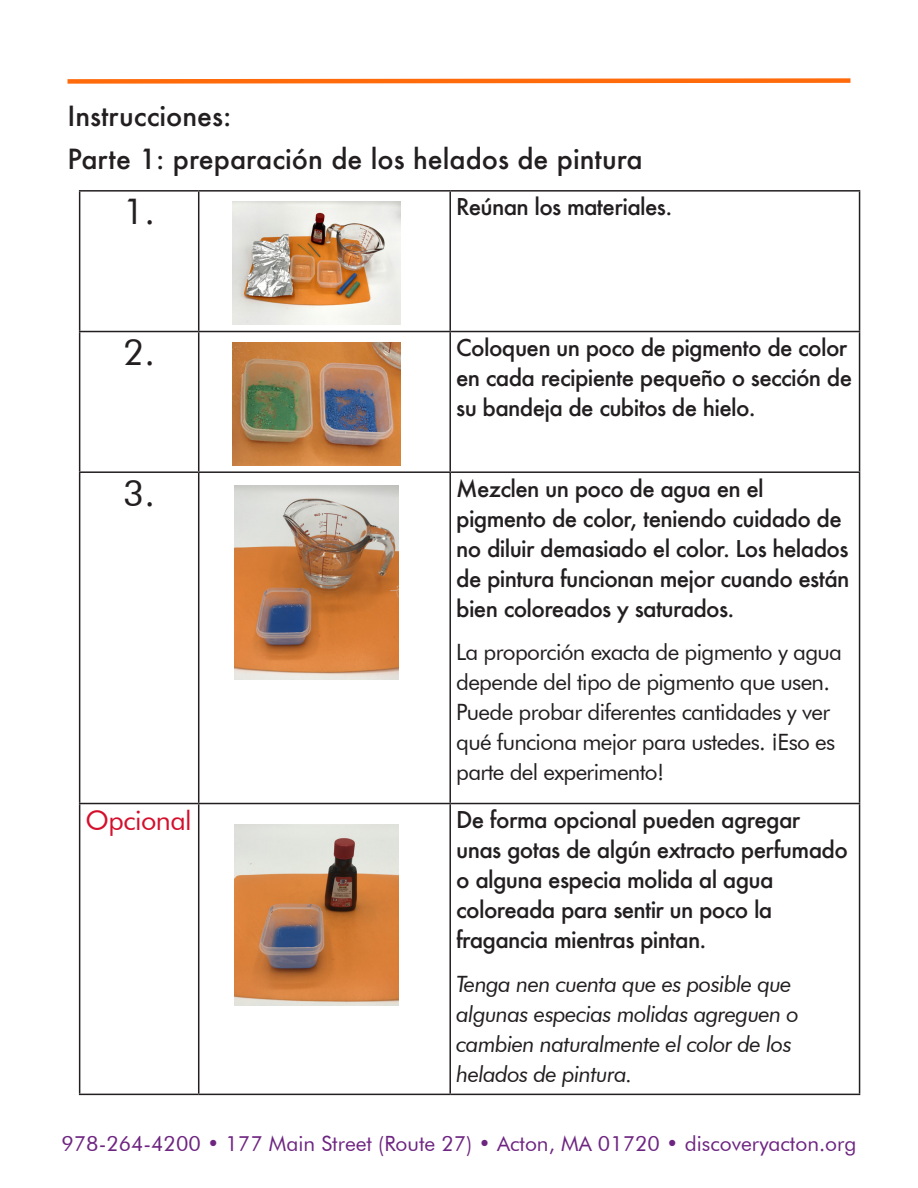
<style>
.page{position:relative;width:918px;height:1188px;background:#fff}
.page>*{position:absolute;margin:0;border:0;box-sizing:border-box;transform-origin:0 0}
.t1{font:36px "Futura BT";color:#231f20}
.t2{font:500 27px "Futura";color:#231f20}
.t3{font:27px "Futura BT";letter-spacing:-.02em;color:#d40f2c}
.t4{font:500 22.5px/30px "Futura";letter-spacing:-.03em;color:#231f20}
.t5{font:22.5px/30px "Futura BT";letter-spacing:-.03em;color:#231f20}
.t6{font:italic 22.5px/30px "Futura BT";letter-spacing:-.03em;color:#231f20}
.t7{font:21px "Futura BT";color:#6e2581}
</style>
<div class="page">
<svg style="left:67px;top:78px;width:784px;height:6px;background:#ff8f47"></svg>
<hr style="left:79px;top:190px;width:120px;height:2px;background:#231f20">
<hr style="left:79px;top:192px;width:1px;height:139px;background:#231f20">
<hr style="left:199px;top:190px;width:251px;height:2px;background:#231f20">
<hr style="left:198px;top:192px;width:1px;height:139px;background:#231f20">
<hr style="left:450px;top:190px;width:410px;height:2px;background:#231f20">
<hr style="left:449px;top:192px;width:2px;height:139px;background:#231f20">
<hr style="left:859px;top:192px;width:1px;height:139px;background:#231f20">
<hr style="left:79px;top:331px;width:120px;height:1px;background:#231f20">
<hr style="left:79px;top:332px;width:1px;height:139px;background:#231f20">
<hr style="left:199px;top:331px;width:251px;height:1px;background:#231f20">
<hr style="left:198px;top:332px;width:1px;height:139px;background:#231f20">
<hr style="left:450px;top:331px;width:410px;height:1px;background:#231f20">
<hr style="left:449px;top:332px;width:2px;height:139px;background:#231f20">
<hr style="left:859px;top:332px;width:1px;height:139px;background:#231f20">
<hr style="left:79px;top:471px;width:120px;height:2px;background:#231f20">
<hr style="left:79px;top:473px;width:1px;height:330px;background:#231f20">
<hr style="left:199px;top:471px;width:251px;height:2px;background:#231f20">
<hr style="left:198px;top:473px;width:1px;height:330px;background:#231f20">
<hr style="left:450px;top:471px;width:410px;height:2px;background:#231f20">
<hr style="left:449px;top:473px;width:2px;height:330px;background:#231f20">
<hr style="left:859px;top:473px;width:1px;height:330px;background:#231f20">
<hr style="left:79px;top:803px;width:120px;height:1px;background:#231f20">
<hr style="left:79px;top:804px;width:1px;height:290px;background:#231f20">
<hr style="left:199px;top:803px;width:251px;height:1px;background:#231f20">
<hr style="left:198px;top:804px;width:1px;height:290px;background:#231f20">
<hr style="left:450px;top:803px;width:410px;height:1px;background:#231f20">
<hr style="left:449px;top:804px;width:2px;height:290px;background:#231f20">
<hr style="left:859px;top:804px;width:1px;height:290px;background:#231f20">
<hr style="left:79px;top:1094px;width:120px;height:1px;background:#231f20">
<hr style="left:199px;top:1094px;width:251px;height:1px;background:#231f20">
<hr style="left:450px;top:1094px;width:410px;height:1px;background:#231f20">
<img style="left:233px;top:201px;width:167px;height:123px">
<img style="left:233px;top:343px;width:167px;height:122px">
<img style="left:235px;top:485px;width:163px;height:195px">
<img style="left:235px;top:824px;width:163px;height:181px">
<p class="t2" style="left:67px;top:97px;width:166px">Instrucciones:</p>
<p class="t2" style="left:67px;top:141px;width:577px">Parte 1: preparación de los helados de pintura</p>
<p class="t1" style="left:123px;top:190px;width:33px">1.</p>
<p class="t4" style="left:456px;top:192px;width:218px">Reúnan los materiales.</p>
<p class="t1" style="left:123px;top:330px;width:33px">2.</p>
<p class="t4" style="left:456px;top:332px;width:397px">Coloquen un poco de pigmento de color en cada recipiente pequeño o sección de su bandeja de cubitos de hielo.</p>
<p class="t1" style="left:123px;top:471px;width:33px">3.</p>
<p class="t4" style="left:456px;top:473px;width:395px">Mezclen un poco de agua en el pigmento de color, teniendo cuidado de no diluir demasiado el color. Los helados de pintura funcionan mejor cuando están bien coloreados y saturados.</p>
<p class="t5" style="left:456px;top:637px;width:387px">La proporción exacta de pigmento y agua depende del tipo de pigmento que usen.<br>Puede probar diferentes cantidades y ver qué funciona mejor para ustedes. ¡Eso es parte del experimento!</p>
<p class="t3" style="left:86px;top:804px;width:108px">Opcional</p>
<p class="t4" style="left:456px;top:804px;width:393px">De forma opcional pueden agregar unas gotas de algún extracto perfumado o alguna especia molida al agua coloreada para sentir un poco la fragancia mientras pintan.</p>
<p class="t6" style="left:456px;top:968px;width:344px">Tenga nen cuenta que es posible que algunas especias molidas agreguen o cambien naturalmente el color de los helados de pintura.</p>
<p class="t7" style="left:62px;top:1131px;width:797px">978-264-4200 • 177 Main Street (Route 27) • Acton, MA 01720 • discoveryacton.org</p>
</div>
